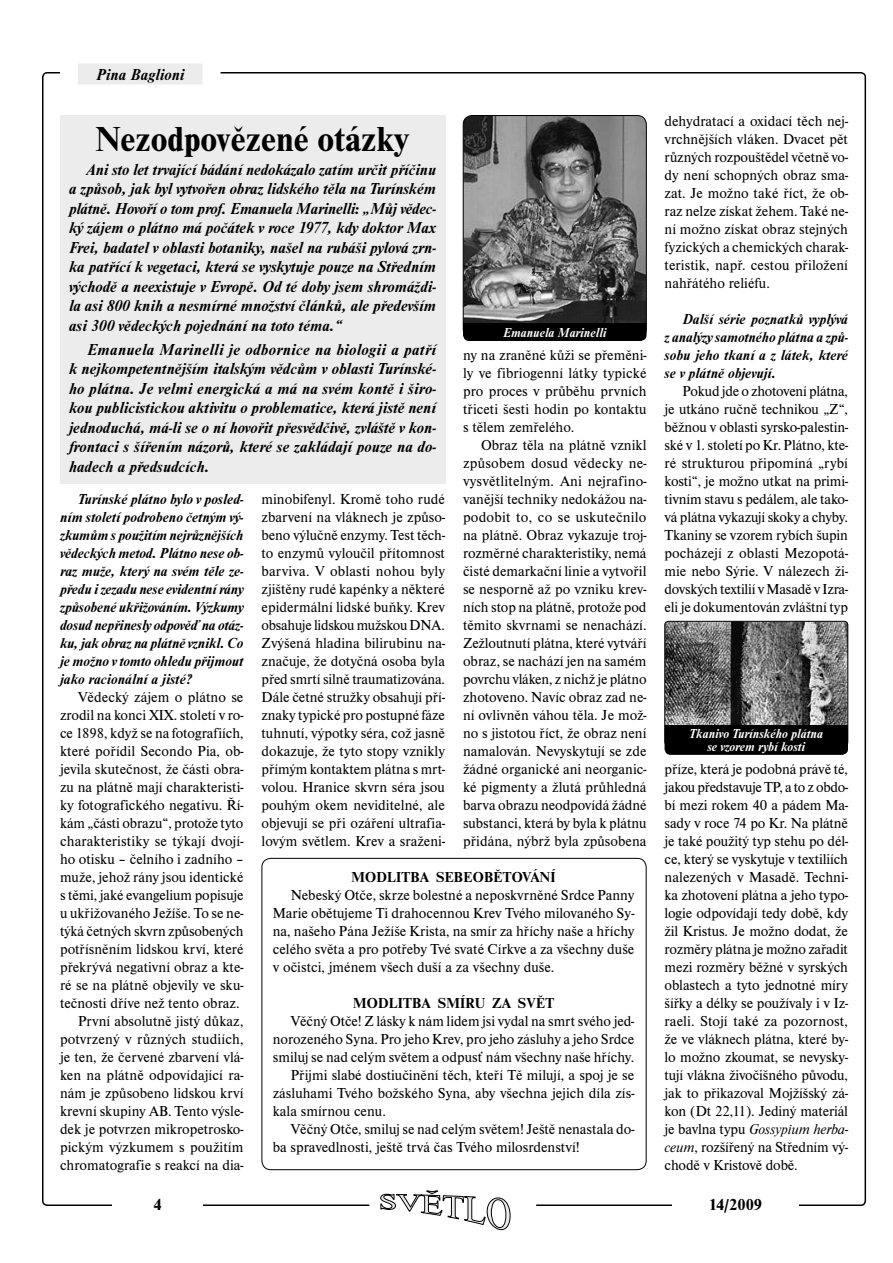
<style>
.page{position:relative;width:893px;height:1263px;background:#fff}
.page>*{position:absolute;margin:0;border:0;box-sizing:border-box;transform-origin:0 0}
.t1{font:700 36px "Nimbus Rom DEE";color:#000}
.t2{font:italic 700 16.5px/19.5px "Nimbus Rom DEE";color:#000;text-align:justify}
.t3{font:700 16.5px "Nimbus Rom DEE";letter-spacing:-.005em;color:#000}
.t4{font:15px/18px "Nimbus Rom DEE";color:#000;text-align:justify}
.t5{font:italic 700 15px/18px "Nimbus Rom DEE";color:#000;text-align:justify}
.t6{font:700 15px "Nimbus Rom DEE";letter-spacing:.015em;color:#000}
.t7{font:italic 700 13.5px/13.5px "Nimbus Rom DEE";color:#fff;text-align:center}
.s1{font-style:italic}
</style>
<div class="page">
<svg style="left:380px;top:1190px;width:131px;height:41px"></svg>
<div style="left:60px;top:115px;width:385px;height:369px;background:#ececec"></div>
<div style="left:261px;top:858px;width:385px;height:312px;border:1px solid #000;border-radius:9px"></div>
<div style="left:78px;top:64px;width:125px;height:21px;background:#ececec"></div>
<img style="left:463px;top:116px;width:183px;height:207px">
<div style="left:463px;top:115px;width:183px;height:224px;border:1px solid #000;border-radius:9px"></div>
<div style="left:463px;top:323px;width:183px;height:18px;background:#000"></div>
<img style="left:665px;top:621px;width:183px;height:104px">
<div style="left:664px;top:621px;width:184px;height:125px;border:1px solid #000;border-radius:4px"></div>
<div style="left:664px;top:725px;width:184px;height:30px;background:#000"></div>
<p class="t2" style="left:96px;top:66px;width:90px">Pina Baglioni</p>
<h1 class="t1" style="left:96px;top:125px;width:315px">Nezodpovězené otázky</h1>
<p class="t2" style="left:69px;top:161px;width:369px;text-indent:18px">Ani sto let trvající bádání nedokázalo zatím určit příčinu a způsob, jak byl vytvořen obraz lidského těla na Turínském plátně. Hovoří o tom prof. Emanuela Marinelli: „Můj vědec&shy;ký zájem o plátno má počátek v roce 1977, kdy doktor Max Frei, badatel v oblasti botaniky, našel na rubáši pylová zrn&shy;ka patřící k vegetaci, která se vyskytuje pouze na Středním východě a neexistuje v Evropě. Od té doby jsem shromáždi&shy;la asi 800 knih a nesmírné množství článků, ale především asi 300 vědeckých pojednání na toto téma.“</p>
<p class="t2" style="left:69px;top:341px;width:369px;text-indent:18px">Emanuela Marinelli je odbornice na biologii a patří k nejkompetentnějším italským vědcům v oblasti Turínské&shy;ho plátna. Je velmi energická a má na svém kontě i širo&shy;kou publicistickou aktivitu o problematice, která jistě není jednoduchá, má-li se o ní hovořit přesvědčivě, zvláště v kon&shy;frontaci s šířením názorů, které se zakládají pouze na do&shy;hadech a předsudcích.</p>
<p class="t7" style="left:503px;top:327px;width:105px">Emanuela Marinelli</p>
<p class="t4" style="left:463px;top:347px;width:185px">ny na zraněné kůži se přeměni&shy;ly ve fibriogenní látky typické pro proces v průběhu prvních třiceti šesti hodin po kontaktu s tělem zemřelého.</p>
<p class="t4" style="left:463px;top:437px;width:185px;text-indent:18px">Obraz těla na plátně vznikl způsobem dosud vědecky ne&shy;vysvětlitelným. Ani nejrafino&shy;vanější techniky nedokážou na&shy;podobit to, co se uskutečnilo na plátně. Obraz vykazuje troj&shy;rozměrné charakteristiky, nemá čisté demarkační linie a vytvořil se nesporně až po vzniku krev&shy;ních stop na plátně, protože pod těmito skvrnami se nenachází.<br>Zežloutnutí plátna, které vytváří obraz, se nachází jen na samém povrchu vláken, z nichž je plátno zhotoveno. Navíc obraz zad ne&shy;ní ovlivněn váhou těla. Je mož&shy;no s jistotou říct, že obraz není namalován. Nevyskytují se zde žádné organické ani neorganic&shy;ké pigmenty a žlutá průhledná barva obrazu neodpovídá žádné substanci, která by byla k plátnu přidána, nýbrž byla způsobena</p>
<p class="t4" style="left:261px;top:491px;width:185px">minobifenyl. Kromě toho rudé zbarvení na vláknech je způso&shy;beno výlučně enzymy. Test těch&shy;to enzymů vyloučil přítomnost barviva. V oblasti nohou byly zjištěny rudé kapénky a některé epidermální lidské buňky. Krev obsahuje lidskou mužskou DNA.<br>Zvýšená hladina bilirubinu na&shy;značuje, že dotyčná osoba byla před smrtí silně traumatizována.<br>Dále četné stružky obsahují pří&shy;znaky typické pro postupné fáze tuhnutí, výpotky séra, což jasně dokazuje, že tyto stopy vznikly přímým kontaktem plátna s mrt&shy;volou. Hranice skvrn séra jsou pouhým okem neviditelné, ale objevují se při ozáření ultrafia&shy;lovým světlem. Krev a sraženi-</p>
<p class="t5" style="left:60px;top:491px;width:185px;text-indent:18px">Turínské plátno bylo v posled&shy;ním století podrobeno četným vý&shy;zkumům s použitím nejrůznějších vědeckých metod. Plátno nese ob&shy;raz muže, který na svém těle ze&shy;předu i zezadu nese evidentní rány způsobené ukřižováním. Výzkumy dosud nepřinesly odpověď na otáz&shy;ku, jak obraz na plátně vznikl. Co je možno v tomto ohledu přijmout jako racionální a jisté?</p>
<p class="t4" style="left:60px;top:689px;width:185px;text-align:right">Vědecký zájem o plátno se zrodil na konci XIX. století v ro&shy;ce 1898, když se na fotografiích, které pořídil Secondo Pia, ob&shy;jevila skutečnost, že části obra&shy;zu na plátně mají charakteristi&shy;ky fotografického negativu. Ří&shy;kám „části obrazu“, protože tyto charakteristiky se týkají dvojí&shy;ho otisku – čelního i zadního – muže, jehož rány jsou identické s těmi, jaké evangelium popisuje u ukřižovaného Ježíše. To se ne&shy;týká četných skvrn způsobených potřísněním lidskou krví, které překrývá negativní obraz a kte&shy;ré se na plátně objevily ve sku&shy;tečnosti dříve než tento obraz.<br>První absolutně jistý důkaz, potvrzený v různých studiích, je ten, že červené zbarvení vlá&shy;ken na plátně odpovídající ra&shy;nám je způsobeno lidskou krví krevní skupiny AB. Tento výsle&shy;dek je potvrzen mikropetrosko&shy;pickým výzkumem s použitím chromatografie s reakcí na dia-</p>
<p class="t6" style="left:351px;top:871px;width:206px">MODLITBA SEBEOBĚTOVÁNÍ</p>
<p class="t4" style="left:273px;top:887px;width:363px;text-indent:18px">Nebeský Otče, skrze bolestné a neposkvrněné Srdce Panny Marie obětujeme Ti drahocennou Krev Tvého milovaného Sy&shy;na, našeho Pána Ježíše Krista, na smír za hříchy naše a hříchy celého světa a pro potřeby Tvé svaté Církve a za všechny duše v očistci, jménem všech duší a za všechny duše.</p>
<p class="t6" style="left:353px;top:997px;width:203px">MODLITBA SMÍRU ZA SVĚT</p>
<p class="t4" style="left:291px;top:1013px;width:345px">Věčný Otče! Z lásky k nám lidem jsi vydal na smrt svého jed-</p>
<p class="t4" style="left:273px;top:1031px;width:363px">norozeného Syna. Pro jeho Krev, pro jeho zásluhy a jeho Srdce</p>
<p class="t4" style="left:273px;top:1049px;width:363px">smiluj se nad celým světem a odpusť nám všechny naše hříchy.</p>
<p class="t4" style="left:291px;top:1067px;width:345px">Přijmi slabé dostiučinění těch, kteří Tě milují, a spoj je se</p>
<p class="t4" style="left:273px;top:1085px;width:363px">zásluhami Tvého božského Syna, aby všechna jejich díla zís-</p>
<p class="t4" style="left:273px;top:1103px;width:115px">kala smírnou cenu.</p>
<p class="t4" style="left:291px;top:1121px;width:345px">Věčný Otče, smiluj se nad celým světem! Ještě nenastala do-</p>
<p class="t4" style="left:273px;top:1139px;width:309px">ba spravedlnosti, ještě trvá čas Tvého milosrdenství!</p>
<p class="t4" style="left:664px;top:113px;width:185px">dehydratací a oxidací těch nej&shy;vrchnějších vláken. Dvacet pět různých rozpouštědel včetně vo&shy;dy není schopných obraz sma&shy;zat. Je možno také říct, že ob&shy;raz nelze získat žehem. Také ne&shy;ní možno získat obraz stejných fyzických a chemických charak&shy;teristik, např. cestou přiložení nahřátého reliéfu.</p>
<p class="t5" style="left:664px;top:311px;width:185px;text-indent:18px">Další série poznatků vyplývá z analýzy samotného plátna a způ&shy;sobu jeho tkaní a z látek, které se v plátně objevují.</p>
<p class="t4" style="left:664px;top:383px;width:185px;text-indent:18px">Pokud jde o zhotovení plátna, je utkáno ručně technikou „Z“, běžnou v oblasti syrsko-palestin&shy;ské v 1. století po Kr. Plátno, kte&shy;ré strukturou připomíná „rybí kosti“, je možno utkat na primi&shy;tivním stavu s pedálem, ale tako&shy;vá plátna vykazují skoky a chyby.<br>Tkaniny se vzorem rybích šupin pocházejí z oblasti Mezopotá&shy;mie nebo Sýrie. V nálezech ži&shy;dovských textilií v Masadě v Izra&shy;eli je dokumentován zvláštní typ</p>
<p class="t7" style="left:690px;top:728px;width:135px">Tkanivo Turínského plátna se vzorem rybí kosti</p>
<p class="t4" style="left:664px;top:761px;width:185px">příze, která je podobná právě té, jakou představuje TP, a to z obdo&shy;bí mezi rokem 40 a pádem Ma&shy;sady v roce 74 po Kr. Na plátně je také použitý typ stehu po dél&shy;ce, který se vyskytuje v textiliích nalezených v Masadě. Techni&shy;ka zhotovení plátna a jeho typo&shy;logie odpovídají tedy době, kdy žil Kristus. Je možno dodat, že rozměry plátna je možno zařadit mezi rozměry běžné v syrských oblastech a tyto jednotné míry šířky a délky se používaly i v Iz&shy;raeli. Stojí také za pozornost, že ve vláknech plátna, které by&shy;lo možno zkoumat, se nevysky&shy;tují vlákna živočišného původu, jak to přikazoval Mojžíšský zá&shy;kon (Dt 22,11). Jediný materiál je bavlna typu <span class="s1">Gossypium herba&shy;ceum</span>, rozšířený na Středním vý&shy;chodě v Kristově době.</p>
<p class="t3" style="left:153px;top:1198px;width:10px">4</p>
<p class="t3" style="left:709px;top:1198px;width:55px">14/2009</p>
</div>
